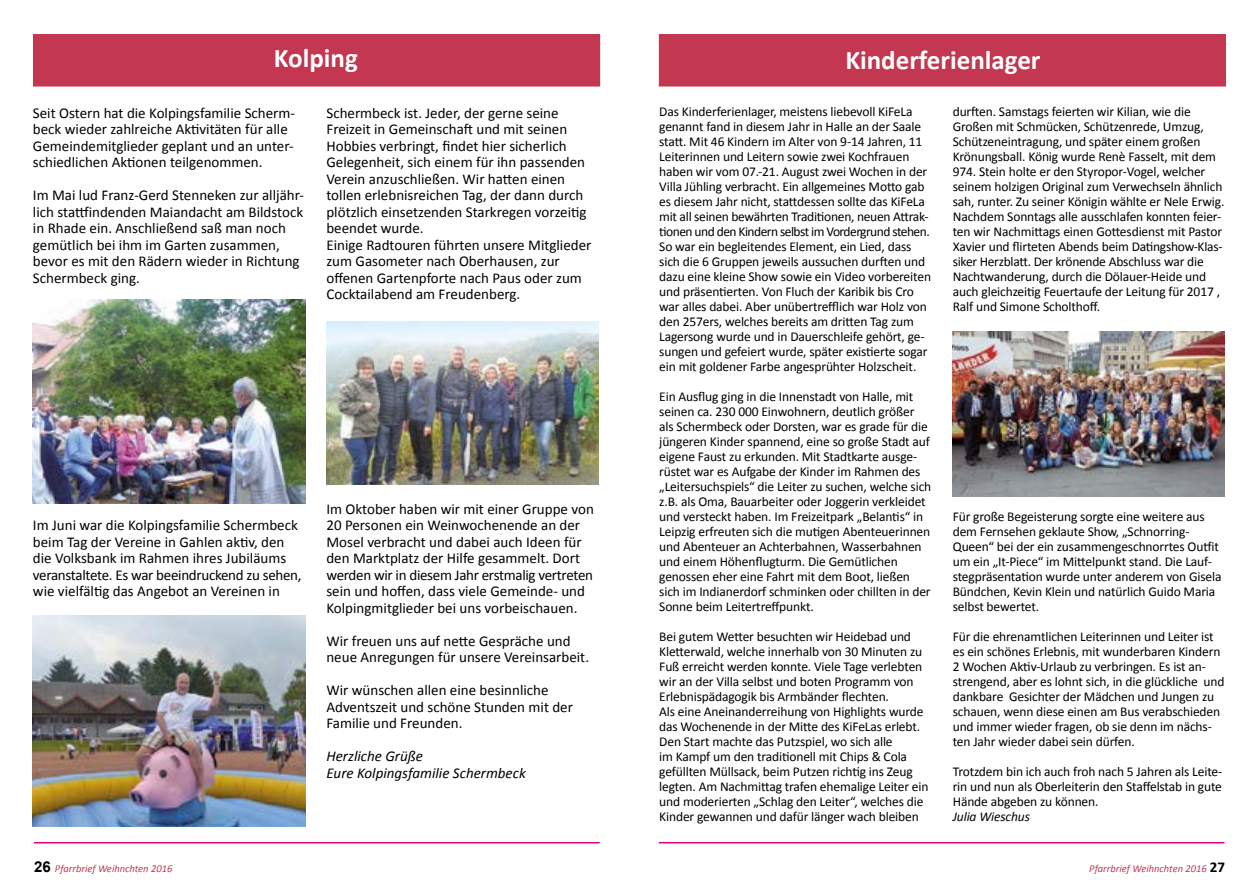
<style>
.page{position:relative;width:1259px;height:893px;background:#fff}
.page>*{position:absolute;margin:0;border:0;box-sizing:border-box;transform-origin:0 0}
.t1{font:700 27px "Calibri";color:#fff}
.t2{font:15px/16.5px "Calibri";color:#000}
.t3{font:italic 15px/16.5px "Calibri";color:#000}
.t4{font:13.5px/15px "Calibri";letter-spacing:-.01em;color:#000}
.t5{font:italic 13.5px "Calibri";letter-spacing:-.01em;color:#000}
.t6{font:italic 10.5px "Calibri";color:#c33750}
.s1{font-family:"Arial";font-weight:700;font-style:normal;font-size:15px;color:#000}
.s2{font-weight:700;font-style:normal;font-size:15px;color:#000}
</style>
<div class="page">
<div style="left:659px;top:34px;width:567px;height:53px;background:#c33750;border:2px solid #c33750"></div>
<hr style="left:659px;top:842px;width:565px;height:1px;background:#e6007d">
<img style="left:952px;top:332px;width:273px;height:164px">
<div style="left:33px;top:34px;width:567px;height:53px;background:#c33750;border:2px solid #c33750"></div>
<hr style="left:34px;top:842px;width:566px;height:1px;background:#e6007d">
<img style="left:326px;top:321px;width:272px;height:163px">
<img style="left:33px;top:300px;width:272px;height:204px">
<img style="left:33px;top:615px;width:272px;height:212px">
<h1 class="t1" style="left:274px;top:41px;width:85px">Kolping</h1>
<p class="t2" style="left:33px;top:104px;width:264px">Seit Ostern hat die Kolpingsfamilie Scherm&shy;beck wieder zahlreiche Aktivitäten für alle Gemeindemitglieder geplant und an unter&shy;schiedlichen Aktionen teilgenommen.</p>
<p class="t2" style="left:33px;top:186px;width:273px">Im Mai lud Franz-Gerd Stenneken zur alljähr&shy;lich stattfindenden Maiandacht am Bildstock in Rhade ein. Anschließend saß man noch gemütlich bei ihm im Garten zusammen, bevor es mit den Rädern wieder in Richtung Schermbeck ging.</p>
<p class="t2" style="left:326px;top:104px;width:266px">Schermbeck ist. Jeder, der gerne seine Freizeit in Gemeinschaft und mit seinen Hobbies verbringt, findet hier sicherlich Gelegenheit, sich einem für ihn passenden Verein anzuschließen. Wir hatten einen tollen erlebnisreichen Tag, der dann durch plötzlich einsetzenden Starkregen vorzeitig beendet wurde.<br>Einige Radtouren führten unsere Mitglieder zum Gasometer nach Oberhausen, zur offenen Gartenpforte nach Paus oder zum Cocktailabend am Freudenberg.</p>
<p class="t2" style="left:33px;top:516px;width:270px">Im Juni war die Kolpingsfamilie Schermbeck beim Tag der Vereine in Gahlen aktiv, den die Volksbank im Rahmen ihres Jubiläums veranstaltete. Es war beeindruckend zu sehen, wie vielfältig das Angebot an Vereinen in</p>
<p class="t2" style="left:326px;top:500px;width:269px">Im Oktober haben wir mit einer Gruppe von 20 Personen ein Weinwochenende an der Mosel verbracht und dabei auch Ideen für den Marktplatz der Hilfe gesammelt. Dort werden wir in diesem Jahr erstmalig vertreten sein und hoffen, dass viele Gemeinde- und Kolpingmitglieder bei uns vorbeischauen.</p>
<p class="t2" style="left:326px;top:632px;width:264px">Wir freuen uns auf nette Gespräche und neue Anregungen für unsere Vereinsarbeit.</p>
<p class="t2" style="left:326px;top:681px;width:248px">Wir wünschen allen eine besinnliche<br>Adventszeit und schöne Stunden mit der<br>Familie und Freunden.</p>
<p class="t3" style="left:326px;top:747px;width:201px">Herzliche Grüße<br>Eure Kolpingsfamilie Schermbeck</p>
<p class="t6" style="left:34px;top:862px;width:140px"><span class="s1">26</span> Pfarrbrief Weihnchten 2016</p>
<h1 class="t1" style="left:845px;top:43px;width:197px">Kinderferienlager</h1>
<p class="t4" style="left:659px;top:104px;width:273px">Das Kinderferienlager, meistens liebevoll KiFeLa genannt fand in diesem Jahr in Halle an der Saale statt. Mit 46 Kindern im Alter von 9-14 Jahren, 11<br>Leiterinnen und Leitern sowie zwei Kochfrauen haben wir vom 07.-21. August zwei Wochen in der Villa Jühling verbracht. Ein allgemeines Motto gab es diesem Jahr nicht, stattdessen sollte das KiFeLa mit all seinen bewährten Traditionen, neuen Attrak&shy;tionen und den Kindern selbst im Vordergrund stehen.<br>So war ein begleitendes Element, ein Lied, dass sich die 6 Gruppen jeweils aussuchen durften und dazu eine kleine Show sowie ein Video vorbereiten und präsentierten. Von Fluch der Karibik bis Cro war alles dabei. Aber unübertrefflich war Holz von den 257ers, welches bereits am dritten Tag zum Lagersong wurde und in Dauerschleife gehört, ge&shy;sungen und gefeiert wurde, später existierte sogar ein mit goldener Farbe angesprühter Holzscheit.</p>
<p class="t4" style="left:659px;top:389px;width:274px">Ein Ausflug ging in die Innenstadt von Halle, mit seinen ca. 230 000 Einwohnern, deutlich größer als Schermbeck oder Dorsten, war es grade für die jüngeren Kinder spannend, eine so große Stadt auf eigene Faust zu erkunden. Mit Stadtkarte ausge&shy;rüstet war es Aufgabe der Kinder im Rahmen des „Leitersuchspiels“ die Leiter zu suchen, welche sich z.B. als Oma, Bauarbeiter oder Joggerin verkleidet und versteckt haben. Im Freizeitpark „Belantis“ in Leipzig erfreuten sich die mutigen Abenteuerinnen und Abenteuer an Achterbahnen, Wasserbahnen und einem Höhenflugturm. Die Gemütlichen genossen eher eine Fahrt mit dem Boot, ließen sich im Indianerdorf schminken oder chillten in der Sonne beim Leitertreffpunkt.</p>
<p class="t4" style="left:659px;top:629px;width:271px">Bei gutem Wetter besuchten wir Heidebad und Kletterwald, welche innerhalb von 30 Minuten zu Fuß erreicht werden konnte. Viele Tage verlebten wir an der Villa selbst und boten Programm von Erlebnispädagogik bis Armbänder flechten.<br>Als eine Aneinanderreihung von Highlights wurde das Wochenende in der Mitte des KiFeLas erlebt.<br>Den Start machte das Putzspiel, wo sich alle<br>im Kampf um den traditionell mit Chips &amp; Cola gefüllten Müllsack, beim Putzen richtig ins Zeug legten. Am Nachmittag trafen ehemalige Leiter ein und moderierten „Schlag den Leiter“, welches die Kinder gewannen und dafür länger wach bleiben</p>
<p class="t4" style="left:952px;top:104px;width:273px">durften. Samstags feierten wir Kilian, wie die Großen mit Schmücken, Schützenrede, Umzug, Schützeneintragung, und später einem großen Krönungsball. König wurde Renè Fasselt, mit dem 974. Stein holte er den Styropor-Vogel, welcher seinem holzigen Original zum Verwechseln ähnlich sah, runter. Zu seiner Königin wählte er Nele Erwig.<br>Nachdem Sonntags alle ausschlafen konnten feier&shy;ten wir Nachmittags einen Gottesdienst mit Pastor Xavier und flirteten Abends beim Datingshow-Klas&shy;siker Herzblatt. Der krönende Abschluss war die Nachtwanderung, durch die Dölauer-Heide und auch gleichzeitig Feuertaufe der Leitung für 2017 , Ralf und Simone Scholthoff.</p>
<p class="t4" style="left:952px;top:509px;width:270px">Für große Begeisterung sorgte eine weitere aus dem Fernsehen geklaute Show, „Schnorring-Queen“ bei der ein zusammengeschnorrtes Outfit um ein „It-Piece“ im Mittelpunkt stand. Die Lauf&shy;stegpräsentation wurde unter anderem von Gisela Bündchen, Kevin Klein und natürlich Guido Maria selbst bewertet.</p>
<p class="t4" style="left:952px;top:629px;width:273px">Für die ehrenamtlichen Leiterinnen und Leiter ist es ein schönes Erlebnis, mit wunderbaren Kindern 2 Wochen Aktiv-Urlaub zu verbringen. Es ist an&shy;strengend, aber es lohnt sich, in die glückliche und dankbare Gesichter der Mädchen und Jungen zu schauen, wenn diese einen am Bus verabschieden und immer wieder fragen, ob sie denn im nächs&shy;ten Jahr wieder dabei sein dürfen.</p>
<p class="t4" style="left:952px;top:764px;width:271px;text-align:justify">Trotzdem bin ich auch froh nach 5 Jahren als Leite&shy;rin und nun als Oberleiterin den Staffelstab in gute Hände abgeben zu können.</p>
<p class="t5" style="left:952px;top:808px;width:79px">Julia Wieschus</p>
<p class="t6" style="left:1089px;top:862px;width:137px">Pfarrbrief Weihnchten 2016 <span class="s2">27</span></p>
</div>
